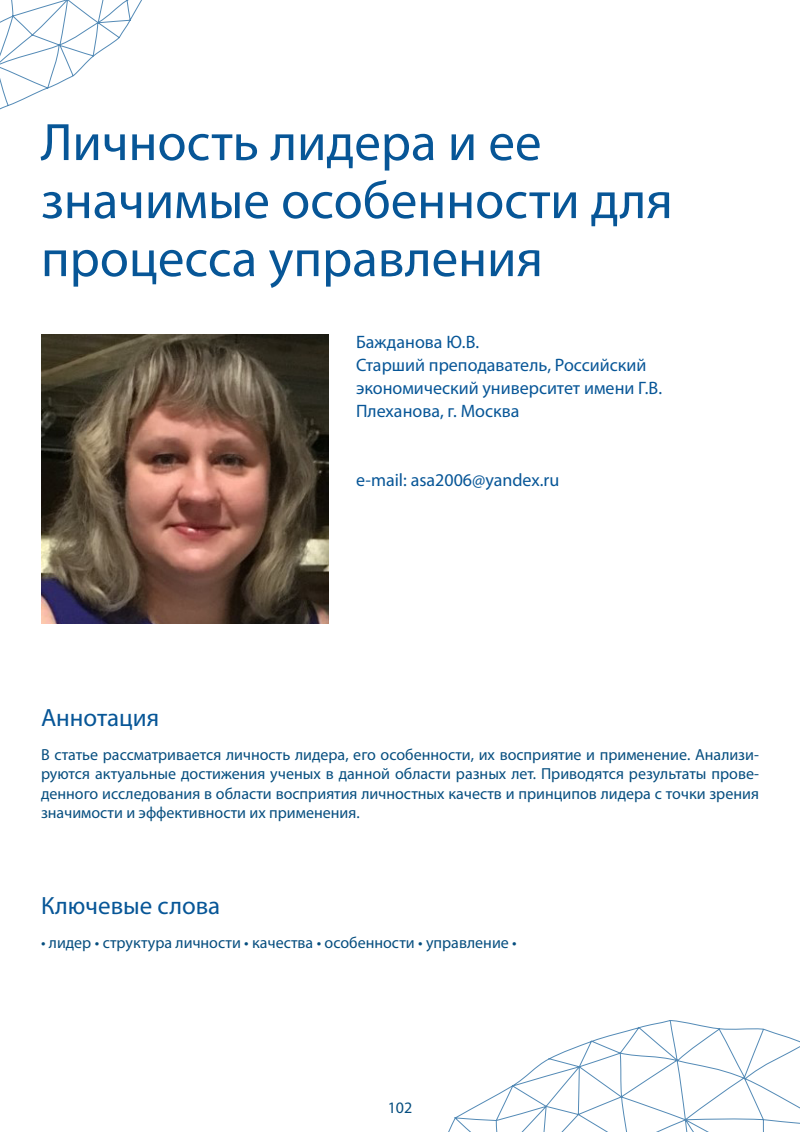
<style>
.page{position:relative;width:800px;height:1132px;background:#fff}
.page>*{position:absolute;margin:0;border:0;box-sizing:border-box;transform-origin:0 0}
.t1{font:53px/58px "Myriad Pro";color:#075697}
.t2{font:25px "Myriad Pro";color:#075697}
.t3{font:18px/23px "Myriad Pro";color:#075697}
.t4{font:16px/19.2px "Myriad Pro";color:#064e7f;text-align:justify}
</style>
<div class="page">
<svg style="left:448px;top:1020px;width:352px;height:111px"></svg>
<svg style="left:0;top:0;width:142px;height:110px"></svg>
<img style="left:41px;top:334px;width:287px;height:289px">
<h1 class="t1" style="left:41px;top:112px;width:633px">Личность лидера и ее значимые особенности для процесса управления</h1>
<p class="t3" style="left:356px;top:329px;width:308px">Бажданова Ю.В.<br>Старший преподаватель, Российский экономический университет имени Г.В.<br>Плеханова, г. Москва</p>
<h2 class="t2" style="left:41px;top:702px;width:120px">Аннотация</h2>
<p class="t3" style="left:356px;top:467px;width:205px">e-mail: asa2006@yandex.ru</p>
<p class="t4" style="left:41px;top:744px;width:720px">В статье рассматривается личность лидера, его особенности, их восприятие и применение. Анализи&shy;руются актуальные достижения ученых в данной области разных лет. Приводятся результаты прове&shy;денного исследования в области восприятия личностных качеств и принципов лидера с точки зрения значимости и эффективности их применения.</p>
<h2 class="t2" style="left:41px;top:889px;width:181px">Ключевые слова</h2>
<p class="t4" style="left:41px;top:932px;width:477px">• лидер • структура личности • качества • особенности • управление •</p>
<p class="t4" style="left:388px;top:1097px;width:26px">102</p>
</div>
